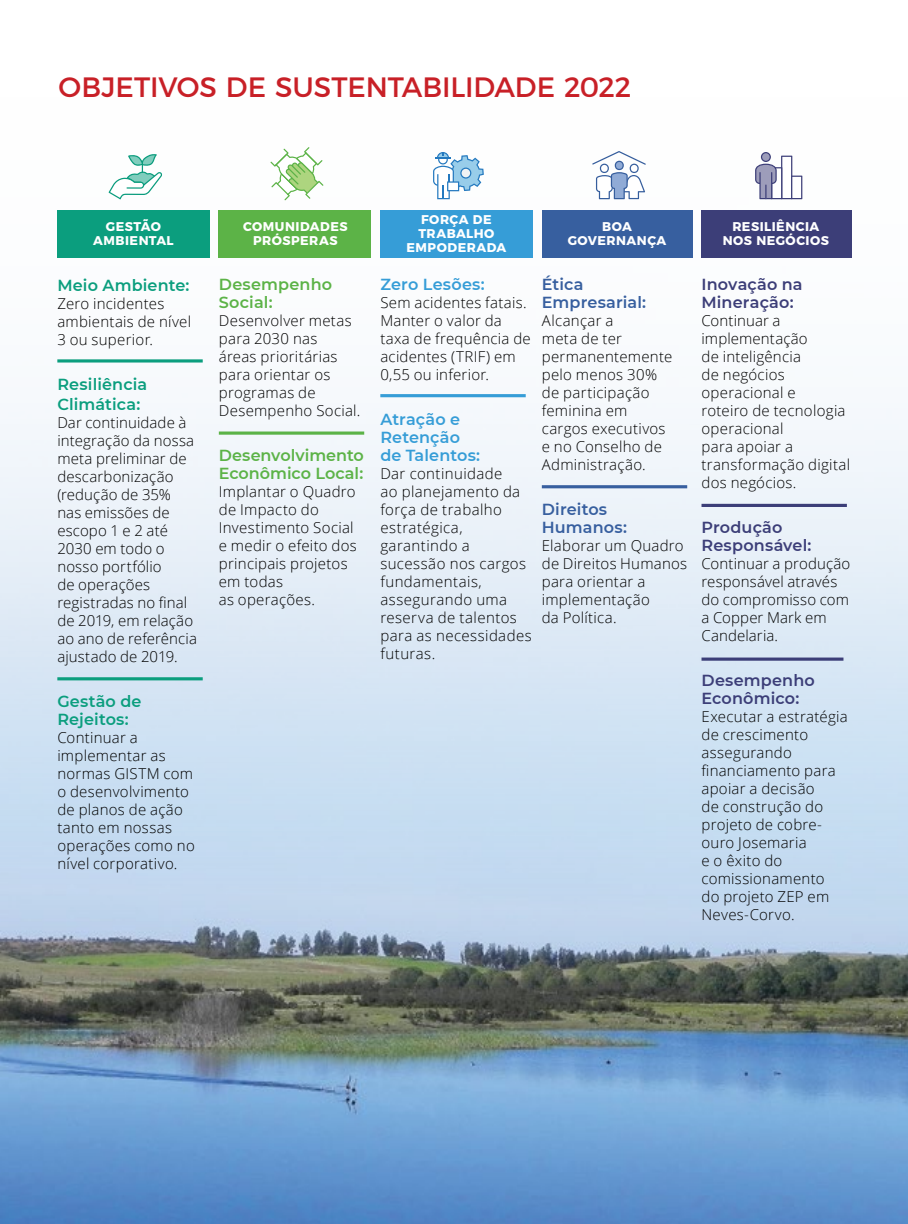
<style>
.page{position:relative;width:908px;height:1224px;background:#fff}
.page>*{position:absolute;margin:0;border:0;box-sizing:border-box;transform-origin:0 0}
.t1{font:28px "Montserrat";letter-spacing:-.005em;color:#c82027}
.t2{font:600 16px/18px "Montserrat";letter-spacing:.01em;color:#3c3e78}
.t3{font:600 16px/20px "Montserrat";letter-spacing:.01em;color:#0b9e7e}
.t4{font:600 16px/18px "Montserrat";letter-spacing:.005em;color:#5cb347}
.t5{font:600 16px/18px "Montserrat";letter-spacing:.01em;color:#369dd7}
.t6{font:600 16px/18px "Montserrat";letter-spacing:.005em;color:#375f9f}
.t7{font:300 15px/18px "Open Sans";letter-spacing:.02em;color:#000}
.t8{font:700 12.6px/14px "Montserrat";letter-spacing:.035em;color:#fff;text-align:center}
</style>
<div class="page">
<img style="left:0;top:163px;width:907px;height:1061px">
<div style="left:541px;top:210px;width:151px;height:48px;background:#375f9f"></div>
<hr style="left:541px;top:485px;width:146px;height:3px;background:#375f9f">
<div style="left:380px;top:210px;width:152px;height:48px;background:#369dd7"></div>
<hr style="left:380px;top:394px;width:145px;height:3px;background:#369dd7">
<div style="left:57px;top:210px;width:152px;height:48px;background:#0b9e7e"></div>
<svg style="left:57px;top:359px;width:146px;height:4px"></svg>
<hr style="left:57px;top:677px;width:146px;height:3px;background:#0b9e7e">
<div style="left:219px;top:210px;width:152px;height:48px;background:#5cb347"></div>
<hr style="left:219px;top:432px;width:145px;height:3px;background:#5cb347">
<div style="left:701px;top:210px;width:150px;height:48px;background:#3c3e78"></div>
<hr style="left:701px;top:504px;width:145px;height:3px;background:#3c3e78">
<hr style="left:701px;top:658px;width:142px;height:3px;background:#3c3e78">
<svg style="left:108px;top:154px;width:54px;height:45px"></svg>
<svg style="left:270px;top:147px;width:53px;height:53px"></svg>
<svg style="left:433px;top:152px;width:50px;height:47px"></svg>
<svg style="left:592px;top:151px;width:53px;height:48px"></svg>
<svg style="left:754px;top:152px;width:48px;height:47px"></svg>
<h1 class="t1" style="left:58px;top:65px;width:574px">OBJETIVOS DE SUSTENTABILIDADE 2022</h1>
<p class="t8" style="left:93px;top:219px;width:82px">GESTÃO<br>AMBIENTAL</p>
<p class="t3" style="left:57px;top:275px;width:134px">Meio Ambiente:</p>
<p class="t7" style="left:57px;top:294px;width:135px">Zero incidentes ambientais de nível<br>3 ou superior.</p>
<p class="t3" style="left:57px;top:374px;width:91px">Resiliência<br>Climática:</p>
<p class="t7" style="left:57px;top:413px;width:141px">Dar continuidade à integração da nossa meta preliminar de descarbonização (redução de 35% nas emissões de escopo 1 e 2 até<br>2030 em todo o nosso portfólio<br>de operações registradas no final de 2019, em relação ao ano de referência ajustado de 2019.</p>
<p class="t3" style="left:57px;top:692px;width:86px;line-height:18px">Gestão de<br>Rejeitos:</p>
<p class="t7" style="left:57px;top:728px;width:139px">Continuar a implementar as normas GISTM com o desenvolvimento de planos de ação tanto em nossas operações como no nível corporativo.</p>
<p class="t8" style="left:243px;top:219px;width:106px">COMUNIDADES<br>PRÓSPERAS</p>
<p class="t4" style="left:219px;top:275px;width:115px">Desempenho<br>Social:</p>
<p class="t7" style="left:219px;top:311px;width:143px">Desenvolver metas para 2030 nas<br>áreas prioritárias para orientar os programas de<br>Desempenho Social.</p>
<p class="t4" style="left:219px;top:446px;width:146px">Desenvolvimento<br>Econômico Local:</p>
<p class="t7" style="left:219px;top:482px;width:139px">Implantar o Quadro de Impacto do<br>Investimento Social e medir o efeito dos principais projetos em todas<br>as operações.</p>
<p class="t8" style="left:406px;top:211px;width:101px">FORÇA DE<br>TRABALHO<br>EMPODERADA</p>
<p class="t5" style="left:380px;top:275px;width:106px">Zero Lesões:</p>
<p class="t7" style="left:380px;top:293px;width:152px">Sem acidentes fatais.<br>Manter o valor da taxa de frequência de acidentes (TRIF) em<br>0,55 ou inferior.</p>
<p class="t5" style="left:380px;top:410px;width:101px">Atração e<br>Retenção de Talentos:</p>
<p class="t7" style="left:380px;top:464px;width:153px">Dar continuidade<br>ao planejamento da força de trabalho estratégica, garantindo a sucessão nos cargos fundamentais, assegurando uma reserva de talentos para as necessidades futuras.</p>
<p class="t8" style="left:567px;top:219px;width:100px">BOA<br>GOVERNANÇA</p>
<p class="t6" style="left:541px;top:275px;width:106px">Ética<br>Empresarial:</p>
<p class="t7" style="left:541px;top:311px;width:132px">Alcançar a<br>meta de ter permanentemente pelo menos 30% de participação feminina em cargos executivos e no Conselho de<br>Administração.</p>
<p class="t6" style="left:541px;top:500px;width:87px">Direitos<br>Humanos:</p>
<p class="t7" style="left:541px;top:536px;width:147px">Elaborar um Quadro de Direitos Humanos para orientar a implementação<br>da Política.</p>
<p class="t8" style="left:722px;top:219px;width:108px">RESILIÊNCIA<br>NOS NEGÓCIOS</p>
<p class="t2" style="left:701px;top:275px;width:103px">Inovação na<br>Mineração:</p>
<p class="t7" style="left:701px;top:311px;width:150px">Continuar a implementação<br>de inteligência<br>de negócios operacional e<br>roteiro de tecnologia operacional<br>para apoiar a transformação digital dos negócios.</p>
<p class="t2" style="left:701px;top:518px;width:111px">Produção<br>Responsável:</p>
<p class="t7" style="left:701px;top:554px;width:150px">Continuar a produção responsável através do compromisso com a Copper Mark em<br>Candelaria.</p>
<p class="t2" style="left:701px;top:671px;width:115px">Desempenho<br>Econômico:</p>
<p class="t7" style="left:701px;top:707px;width:148px">Executar a estratégia de crescimento assegurando financiamento para apoiar a decisão<br>de construção do projeto de cobre&shy;ouro Josemaria<br>e o êxito do comissionamento<br>do projeto ZEP em<br>Neves-Corvo.</p>
</div>
